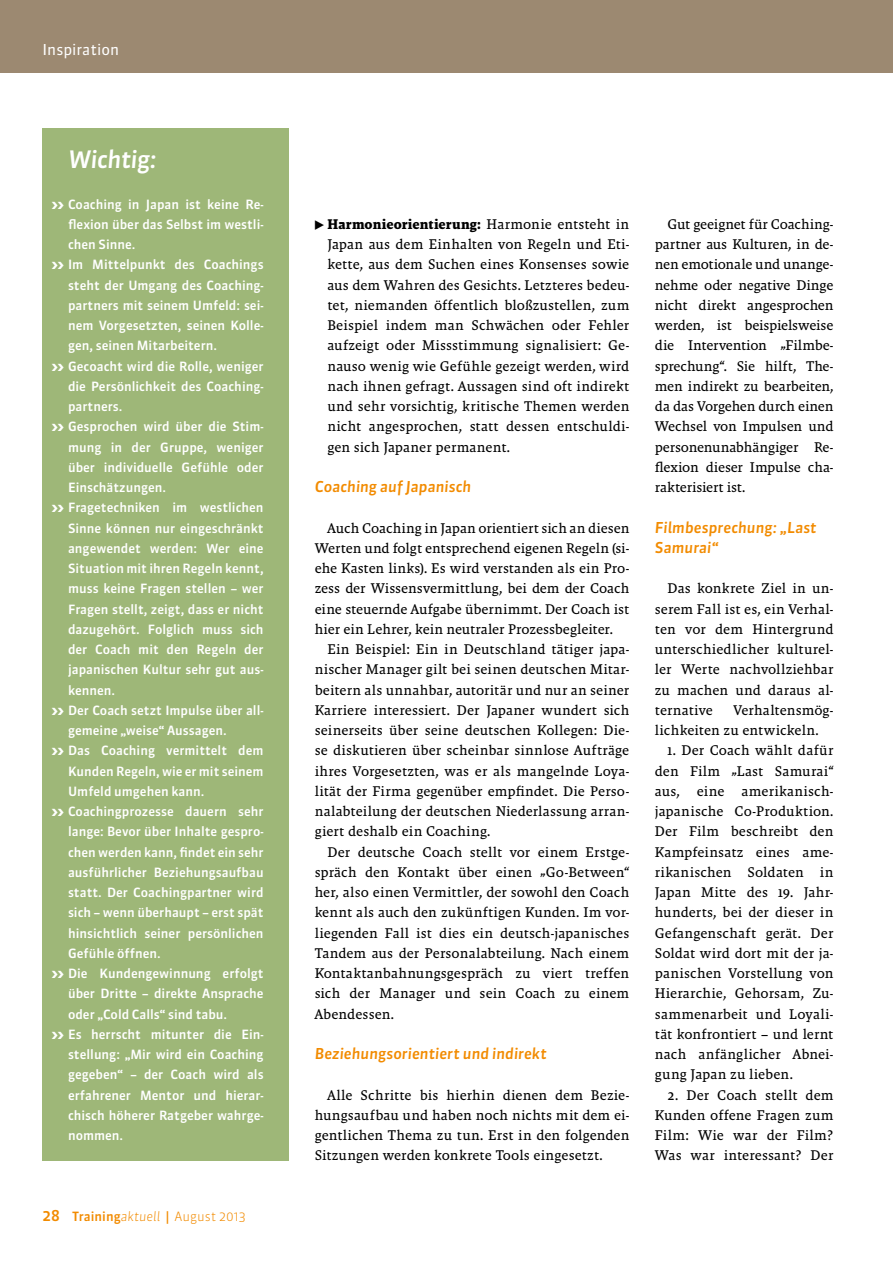
<style>
.page{position:relative;width:893px;height:1263px;background:#fff}
.page>*{position:absolute;margin:0;border:0;box-sizing:border-box;transform-origin:0 0}
.t1{font:italic 500 24px "Sanuk OT";letter-spacing:-.02em;color:#fff}
.t2{font:italic 500 15px/20.2px "Sanuk OT";letter-spacing:.005em;color:#f28b00}
.t3{font:15px "Sanuk OT";color:#fff}
.t4{font:14.25px/20.2px "Malaga Reg";color:#000;text-align:justify}
.t5{font:700 14.25px "Malaga";letter-spacing:.01em;color:#000}
.t6{font:500 12.75px "Sanuk OT";color:#fff}
.t7{font:300 12.75px "Sanuk OT";color:#f28b00}
.s1{font-weight:900;font-size:13.5px}
.s2{font-weight:500;font-size:15px}
.s3{font-weight:500}
.s4{font-style:italic}
.s5{font-family:"Malaga Reg";font-weight:400}
</style>
<div class="page">
<div style="left:0;top:0;width:893px;height:72px;background:#9c8971"></div>
<div style="left:43px;top:128px;width:246px;height:1032px;background:#9eb778"></div>
<p class="t3" style="left:43px;top:41px;width:78px">Inspiration</p>
<h1 class="t1" style="left:68px;top:144px;width:90px">Wichtig:</h1>
<p class="t6" style="left:51px;top:196px;width:214px"><span class="s1">&gt;&gt;</span> Coaching in Japan ist keine Re-</p>
<p class="t6" style="left:68px;top:216px;width:197px">flexion über das Selbst im westli-</p>
<p class="t6" style="left:68px;top:237px;width:69px">chen Sinne.</p>
<p class="t6" style="left:51px;top:257px;width:214px"><span class="s1">&gt;&gt;</span> Im Mittelpunkt des Coachings</p>
<p class="t6" style="left:68px;top:277px;width:197px">steht der Umgang des Coaching-</p>
<p class="t6" style="left:68px;top:297px;width:197px">partners mit seinem Umfeld: sei-</p>
<p class="t6" style="left:68px;top:317px;width:197px">nem Vorgesetzten, seinen Kolle-</p>
<p class="t6" style="left:68px;top:338px;width:151px">gen, seinen Mitarbeitern.</p>
<p class="t6" style="left:51px;top:358px;width:214px"><span class="s1">&gt;&gt;</span> Gecoacht wird die Rolle, weniger</p>
<p class="t6" style="left:68px;top:378px;width:197px">die Persönlichkeit des Coaching-</p>
<p class="t6" style="left:68px;top:398px;width:56px">partners.</p>
<p class="t6" style="left:51px;top:419px;width:214px"><span class="s1">&gt;&gt;</span> Gesprochen wird über die Stim-</p>
<p class="t6" style="left:68px;top:439px;width:197px">mung in der Gruppe, weniger</p>
<p class="t6" style="left:68px;top:459px;width:197px">über individuelle Gefühle oder</p>
<p class="t6" style="left:68px;top:479px;width:100px">Einschätzungen.</p>
<p class="t6" style="left:51px;top:500px;width:214px"><span class="s1">&gt;&gt;</span> Fragetechniken im westlichen</p>
<p class="t6" style="left:68px;top:520px;width:197px">Sinne können nur eingeschränkt</p>
<p class="t6" style="left:68px;top:540px;width:197px">angewendet werden: Wer eine</p>
<p class="t6" style="left:68px;top:560px;width:197px">Situation mit ihren Regeln kennt,</p>
<p class="t6" style="left:68px;top:581px;width:197px">muss keine Fragen stellen – wer</p>
<p class="t6" style="left:68px;top:601px;width:197px">Fragen stellt, zeigt, dass er nicht</p>
<p class="t6" style="left:68px;top:621px;width:197px">dazugehört. Folglich muss sich</p>
<p class="t6" style="left:68px;top:641px;width:197px">der Coach mit den Regeln der</p>
<p class="t6" style="left:68px;top:662px;width:197px">japanischen Kultur sehr gut aus-</p>
<p class="t6" style="left:68px;top:682px;width:49px">kennen.</p>
<p class="t6" style="left:51px;top:702px;width:214px"><span class="s1">&gt;&gt;</span> Der Coach setzt Impulse über all-</p>
<p class="t6" style="left:68px;top:722px;width:160px">gemeine „weise“ Aussagen.</p>
<p class="t6" style="left:51px;top:743px;width:214px"><span class="s1">&gt;&gt;</span> Das Coaching vermittelt dem</p>
<p class="t6" style="left:68px;top:763px;width:197px">Kunden Regeln, wie er mit seinem</p>
<p class="t6" style="left:68px;top:783px;width:138px">Umfeld umgehen kann.</p>
<p class="t6" style="left:51px;top:803px;width:214px"><span class="s1">&gt;&gt;</span> Coachingprozesse dauern sehr</p>
<p class="t6" style="left:68px;top:824px;width:197px">lange: Bevor über Inhalte gespro-</p>
<p class="t6" style="left:68px;top:844px;width:197px">chen werden kann, findet ein sehr</p>
<p class="t6" style="left:68px;top:864px;width:197px">ausführlicher Beziehungsaufbau</p>
<p class="t6" style="left:68px;top:884px;width:197px">statt. Der Coachingpartner wird</p>
<p class="t6" style="left:68px;top:905px;width:197px">sich – wenn überhaupt – erst spät</p>
<p class="t6" style="left:68px;top:925px;width:197px">hinsichtlich seiner persönlichen</p>
<p class="t6" style="left:68px;top:945px;width:94px">Gefühle öffnen.</p>
<p class="t6" style="left:51px;top:965px;width:214px"><span class="s1">&gt;&gt;</span> Die Kundengewinnung erfolgt</p>
<p class="t6" style="left:68px;top:986px;width:197px">über Dritte – direkte Ansprache</p>
<p class="t6" style="left:68px;top:1006px;width:161px">oder „Cold Calls“ sind tabu.</p>
<p class="t6" style="left:51px;top:1026px;width:214px"><span class="s1">&gt;&gt;</span> Es herrscht mitunter die Ein-</p>
<p class="t6" style="left:68px;top:1046px;width:197px">stellung: „Mir wird ein Coaching</p>
<p class="t6" style="left:68px;top:1067px;width:197px">gegeben“ – der Coach wird als</p>
<p class="t6" style="left:68px;top:1087px;width:197px">erfahrener Mentor und hierar-</p>
<p class="t6" style="left:68px;top:1107px;width:197px">chisch höherer Ratgeber wahrge-</p>
<p class="t6" style="left:68px;top:1127px;width:57px">nommen.</p>
<p class="t7" style="left:43px;top:1209px;width:205px"><span class="s2">28</span> <span class="s3">Training</span><span class="s4">aktuell</span> <span class="s3">|</span> August 2013</p>
<p class="t5" style="left:327px;top:216px;width:303px">Harmonieorientierung: <span class="s5">Harmonie entsteht in</span></p>
<p class="t4" style="left:327px;top:234px;width:303px">Japan aus dem Einhalten von Regeln und Eti&shy;kette, aus dem Suchen eines Konsenses sowie aus dem Wahren des Gesichts. Letzteres bedeu&shy;tet, niemanden öffentlich bloßzustellen, zum Beispiel indem man Schwächen oder Fehler aufzeigt oder Missstimmung signalisiert: Ge&shy;nauso wenig wie Gefühle gezeigt werden, wird nach ihnen gefragt. Aussagen sind oft indirekt und sehr vorsichtig, kritische Themen werden nicht angesprochen, statt dessen entschuldi&shy;gen sich Japaner permanent.</p>
<p class="t2" style="left:315px;top:477px;width:158px">Coaching auf Japanisch</p>
<p class="t4" style="left:315px;top:518px;width:316px;text-indent:13px">Auch Coaching in Japan orientiert sich an diesen Werten und folgt entsprechend eigenen Regeln (si&shy;ehe Kasten links). Es wird verstanden als ein Pro&shy;zess der Wissensvermittlung, bei dem der Coach eine steuernde Aufgabe übernimmt. Der Coach ist hier ein Lehrer, kein neutraler Prozessbegleiter.</p>
<p class="t4" style="left:315px;top:639px;width:316px;text-indent:13px">Ein Beispiel: Ein in Deutschland tätiger japa&shy;nischer Manager gilt bei seinen deutschen Mitar&shy;beitern als unnahbar, autoritär und nur an seiner Karriere interessiert. Der Japaner wundert sich seinerseits über seine deutschen Kollegen: Die&shy;se diskutieren über scheinbar sinnlose Aufträge ihres Vorgesetzten, was er als mangelnde Loya&shy;lität der Firma gegenüber empfindet. Die Perso&shy;nalabteilung der deutschen Niederlassung arran&shy;giert deshalb ein Coaching.</p>
<p class="t4" style="left:315px;top:842px;width:316px;text-indent:13px">Der deutsche Coach stellt vor einem Erstge&shy;spräch den Kontakt über einen „Go-Between“ her, also einen Vermittler, der sowohl den Coach kennt als auch den zukünftigen Kunden. Im vor&shy;liegenden Fall ist dies ein deutsch-japanisches Tandem aus der Personalabteilung. Nach einem Kontaktanbahnungsgespräch zu viert treffen sich der Manager und sein Coach zu einem Abendessen.</p>
<p class="t2" style="left:315px;top:1044px;width:234px">Beziehungsorientiert und indirekt</p>
<p class="t4" style="left:315px;top:1085px;width:316px;text-indent:13px">Alle Schritte bis hierhin dienen dem Bezie&shy;hungsaufbau und haben noch nichts mit dem ei&shy;gentlichen Thema zu tun. Erst in den folgenden Sitzungen werden konkrete Tools eingesetzt.</p>
<p class="t4" style="left:655px;top:214px;width:180px;text-indent:13px">Gut geeignet für Coaching&shy;partner aus Kulturen, in de&shy;nen emotionale und unange&shy;nehme oder negative Dinge nicht direkt angesprochen werden, ist beispielsweise die Intervention „Filmbe&shy;sprechung“. Sie hilft, The&shy;men indirekt zu bearbeiten, da das Vorgehen durch einen Wechsel von Impulsen und personenunabhängiger Re&shy;flexion dieser Impulse cha&shy;rakterisiert ist.</p>
<p class="t2" style="left:655px;top:517px;width:163px">Filmbesprechung: „Last<br>Samurai“</p>
<p class="t4" style="left:655px;top:578px;width:180px;text-indent:13px">Das konkrete Ziel in un&shy;serem Fall ist es, ein Verhal&shy;ten vor dem Hintergrund unterschiedlicher kulturel&shy;ler Werte nachvollziehbar zu machen und daraus al&shy;ternative</p>
<p class="t4" style="left:655px;top:700px;width:180px;text-indent:79px">Verhaltensmög&shy;lichkeiten zu entwickeln.</p>
<p class="t4" style="left:655px;top:740px;width:180px;text-indent:13px">1. Der Coach wählt dafür den Film „Last Samurai“ aus, eine amerikanisch&shy;japanische Co-Produktion.<br>Der Film beschreibt den Kampfeinsatz eines ame&shy;rikanischen Soldaten in Japan Mitte des 19. Jahr&shy;hunderts, bei der dieser in Gefangenschaft gerät. Der Soldat wird dort mit der ja&shy;panischen Vorstellung von Hierarchie, Gehorsam, Zu&shy;sammenarbeit und Loyali&shy;tät konfrontiert – und lernt nach anfänglicher Abnei&shy;gung Japan zu lieben.</p>
<p class="t4" style="left:655px;top:1085px;width:180px;text-indent:13px">2. Der Coach stellt dem Kunden offene Fragen zum Film: Wie war der Film?<br>Was war interessant? Der</p>
</div>
